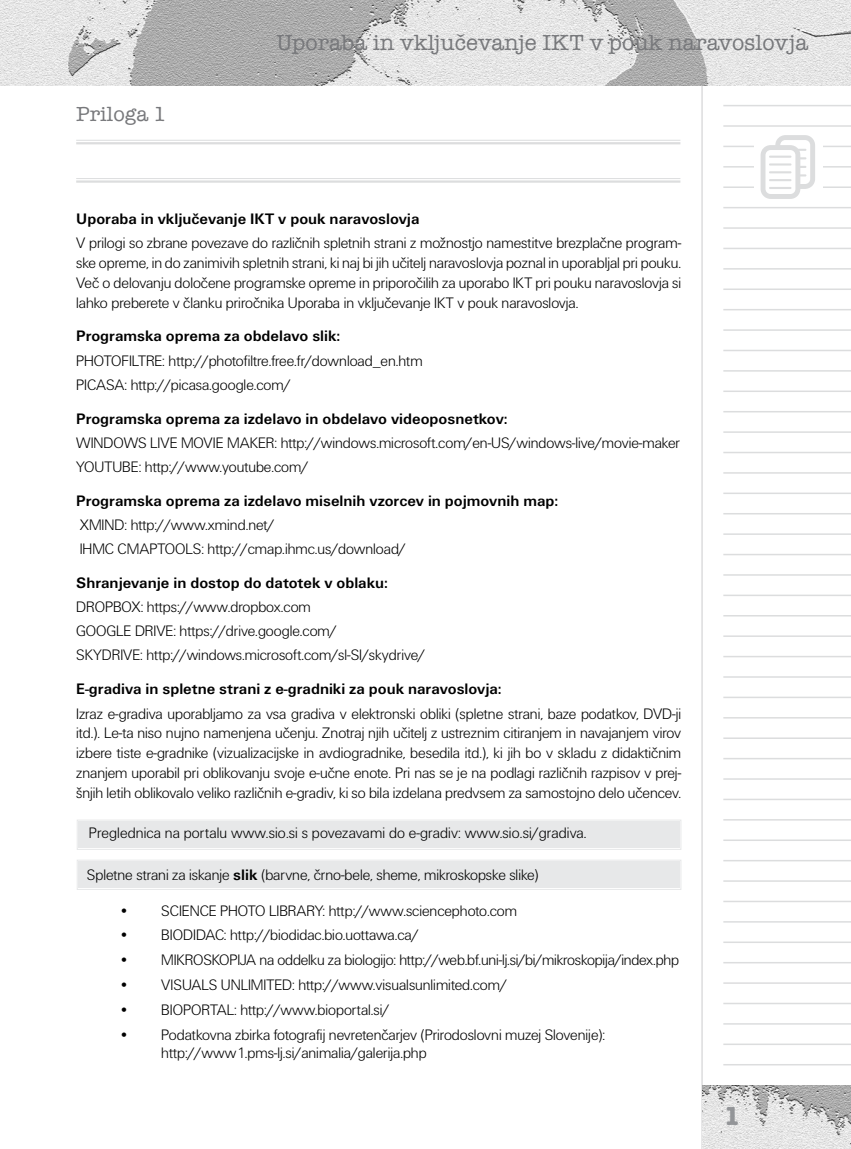
<style>
.page{position:relative;width:851px;height:1149px;background:#fff}
.page>*{position:absolute;margin:0;border:0;box-sizing:border-box;transform-origin:0 0}
.t1{font:700 27px "American Typ Itc DEE";color:#939598}
.t2{font:500 22.5px "American Typ Itc DEE";color:#77787b}
.t3{font:500 21px "American Typ Itc DEE";color:#77787b}
.t4{font:15.75px/20px "Unitus DEE Ligh";color:#000}
.t5{font:700 15.75px "Unitus TEE";color:#000}
.s1{font-family:"Unitus TEE";font-weight:700}
</style>
<div class="page">
<svg style="left:701px;top:85px;width:149px;height:1063px"></svg>
<hr style="left:723px;top:125px;width:127px;height:2px;background:#dcddde">
<hr style="left:723px;top:146px;width:127px;height:1px;background:#dcddde">
<hr style="left:723px;top:166px;width:127px;height:1px;background:#dcddde">
<hr style="left:723px;top:186px;width:127px;height:2px;background:#dcddde">
<hr style="left:723px;top:207px;width:127px;height:1px;background:#dcddde">
<div style="left:754px;top:133px;width:68px;height:68px;background:#fff"></div>
<img style="left:702px;top:1084px;width:148px;height:64px">
<hr style="left:723px;top:105px;width:127px;height:1px;background:#dcddde">
<hr style="left:723px;top:227px;width:127px;height:2px;background:#dcddde">
<hr style="left:723px;top:247px;width:127px;height:2px;background:#dcddde">
<hr style="left:723px;top:268px;width:127px;height:1px;background:#dcddde">
<hr style="left:723px;top:288px;width:127px;height:2px;background:#dcddde">
<hr style="left:723px;top:309px;width:127px;height:1px;background:#dcddde">
<hr style="left:723px;top:329px;width:127px;height:2px;background:#dcddde">
<hr style="left:723px;top:349px;width:127px;height:2px;background:#dcddde">
<hr style="left:723px;top:370px;width:127px;height:1px;background:#dcddde">
<hr style="left:723px;top:390px;width:127px;height:2px;background:#dcddde">
<hr style="left:723px;top:411px;width:127px;height:1px;background:#dcddde">
<hr style="left:723px;top:431px;width:127px;height:2px;background:#dcddde">
<hr style="left:723px;top:451px;width:127px;height:2px;background:#dcddde">
<hr style="left:723px;top:472px;width:127px;height:1px;background:#dcddde">
<hr style="left:723px;top:492px;width:127px;height:2px;background:#dcddde">
<hr style="left:723px;top:513px;width:127px;height:1px;background:#dcddde">
<hr style="left:723px;top:533px;width:127px;height:1px;background:#dcddde">
<hr style="left:723px;top:553px;width:127px;height:2px;background:#dcddde">
<hr style="left:723px;top:574px;width:127px;height:1px;background:#dcddde">
<hr style="left:723px;top:594px;width:127px;height:2px;background:#dcddde">
<hr style="left:723px;top:615px;width:127px;height:1px;background:#dcddde">
<hr style="left:723px;top:635px;width:127px;height:1px;background:#dcddde">
<hr style="left:723px;top:655px;width:127px;height:2px;background:#dcddde">
<hr style="left:723px;top:676px;width:127px;height:1px;background:#dcddde">
<hr style="left:723px;top:696px;width:127px;height:2px;background:#dcddde">
<hr style="left:723px;top:716px;width:127px;height:2px;background:#dcddde">
<hr style="left:723px;top:737px;width:127px;height:1px;background:#dcddde">
<hr style="left:723px;top:757px;width:127px;height:2px;background:#dcddde">
<hr style="left:723px;top:778px;width:127px;height:1px;background:#dcddde">
<hr style="left:723px;top:798px;width:127px;height:2px;background:#dcddde">
<hr style="left:723px;top:818px;width:127px;height:2px;background:#dcddde">
<hr style="left:723px;top:839px;width:127px;height:1px;background:#dcddde">
<hr style="left:723px;top:859px;width:127px;height:2px;background:#dcddde">
<hr style="left:723px;top:880px;width:127px;height:1px;background:#dcddde">
<hr style="left:723px;top:900px;width:127px;height:1px;background:#dcddde">
<hr style="left:723px;top:920px;width:127px;height:2px;background:#dcddde">
<hr style="left:723px;top:941px;width:127px;height:1px;background:#dcddde">
<hr style="left:723px;top:961px;width:127px;height:2px;background:#dcddde">
<hr style="left:723px;top:982px;width:127px;height:1px;background:#dcddde">
<hr style="left:723px;top:1002px;width:127px;height:1px;background:#dcddde">
<hr style="left:723px;top:1022px;width:127px;height:2px;background:#dcddde">
<hr style="left:723px;top:1043px;width:127px;height:1px;background:#dcddde">
<hr style="left:723px;top:1063px;width:127px;height:2px;background:#dcddde">
<img style="left:0;top:0;width:850px;height:85px">
<svg style="left:760px;top:135px;width:55px;height:64px"></svg>
<hr style="left:768px;top:155px;width:23px;height:3px;background:#dcddde">
<hr style="left:768px;top:163px;width:23px;height:2px;background:#dcddde">
<hr style="left:768px;top:171px;width:23px;height:2px;background:#dcddde">
<hr style="left:768px;top:179px;width:23px;height:2px;background:#dcddde">
<hr style="left:768px;top:187px;width:23px;height:2px;background:#dcddde">
<svg style="left:77px;top:820px;width:604px;height:29px;background:#e8e9ea"></svg>
<div style="left:79px;top:822px;width:599px;height:24px;border:1px solid #e7e8e9"></div>
<div style="left:77px;top:860px;width:604px;height:29px;background:#e7e8e9"></div>
<div style="left:79px;top:862px;width:599px;height:24px;border:1px solid #e7e8e9"></div>
<hr style="left:76px;top:140px;width:604px;height:1px;background:#dcddde">
<hr style="left:76px;top:142px;width:604px;height:2px;background:#dcddde">
<hr style="left:76px;top:178px;width:604px;height:1px;background:#dcddde">
<hr style="left:76px;top:180px;width:604px;height:3px;background:#dcddde">
<h3 class="t3" style="left:76px;top:103px;width:92px">Priloga 1</h3>
<h2 class="t2" style="left:276px;top:30px;width:533px">Uporaba in vključevanje IKT v pouk naravoslovja</h2>
<p class="t5" style="left:76px;top:209px;width:345px">Uporaba in vključevanje IKT v pouk naravoslovja</p>
<p class="t4" style="left:76px;top:233px;width:606px;text-align:justify">V prilogi so zbrane povezave do različnih spletnih strani z možnostjo namestitve brezplačne program&shy;ske opreme, in do zanimivih spletnih strani, ki naj bi jih učitelj naravoslovja poznal in uporabljal pri pouku.<br>Več o delovanju določene programske opreme in priporočilih za uporabo IKT pri pouku naravoslovja si lahko preberete v članku priročnika Uporaba in vključevanje IKT v pouk naravoslovja.</p>
<p class="t5" style="left:76px;top:327px;width:265px">Programska oprema za obdelavo slik:</p>
<p class="t4" style="left:76px;top:348px;width:348px;line-height:24.2px">PHOTOFILTRE: http://photofiltre.free.fr/download_en.htm<br>PICASA: http://picasa.google.com/</p>
<p class="t5" style="left:76px;top:409px;width:433px">Programska oprema za izdelavo in obdelavo videoposnetkov:</p>
<p class="t4" style="left:76px;top:430px;width:605px;line-height:24.2px">WINDOWS LIVE MOVIE MAKER: http://windows.microsoft.com/en-US/windows-live/movie-maker<br>YOUTUBE: http://www.youtube.com/</p>
<p class="t5" style="left:76px;top:491px;width:483px">Programska oprema za izdelavo miselnih vzorcev in pojmovnih map:</p>
<p class="t4" style="left:80px;top:513px;width:327px;line-height:24.2px">XMIND: http://www.xmind.net/<br>IHMC CMAPTOOLS: http://cmap.ihmc.us/download/</p>
<p class="t5" style="left:76px;top:573px;width:313px">Shranjevanje in dostop do datotek v oblaku:</p>
<p class="t4" style="left:76px;top:595px;width:350px;line-height:24.2px">DROPBOX: https://www.dropbox.com<br>GOOGLE DRIVE: https://drive.google.com/<br>SKYDRIVE: http://windows.microsoft.com/sl-SI/skydrive/</p>
<p class="t5" style="left:76px;top:680px;width:427px">E-gradiva in spletne strani z e-gradniki za pouk naravoslovja:</p>
<p class="t4" style="left:76px;top:703px;width:606px;text-align:justify">Izraz e-gradiva uporabljamo za vsa gradiva v elektronski obliki (spletne strani, baze podatkov, DVD-ji itd.). Le-ta niso nujno namenjena učenju. Znotraj njih učitelj z ustreznim citiranjem in navajanjem virov izbere tiste e-gradnike (vizualizacijske in avdiogradnike, besedila itd.), ki jih bo v skladu z didaktičnim znanjem uporabil pri oblikovanju svoje e-učne enote. Pri nas se je na podlagi različnih razpisov v prej&shy;šnjih letih oblikovalo veliko različnih e-gradiv, ki so bila izdelana predvsem za samostojno delo učencev.</p>
<p class="t4" style="left:89px;top:822px;width:499px">Preglednica na portalu www.sio.si s povezavami do e-gradiv: www.sio.si/gradiva.</p>
<p class="t4" style="left:87px;top:865px;width:453px">Spletne strani za iskanje <span class="s1">slik</span> (barvne, črno-bele, sheme, mikroskopske slike)</p>
<p class="t4" style="left:119px;top:900px;width:400px">• SCIENCE PHOTO LIBRARY: http://www.sciencephoto.com</p>
<p class="t4" style="left:119px;top:925px;width:301px">• BIODIDAC: http://biodidac.bio.uottawa.ca/</p>
<p class="t4" style="left:119px;top:950px;width:561px">• MIKROSKOPIJA na oddelku za biologijo: http://web.bf.uni-lj.si/bi/mikroskopija/index.php</p>
<p class="t4" style="left:119px;top:974px;width:389px">• VISUALS UNLIMITED: http://www.visualsunlimited.com/</p>
<p class="t4" style="left:119px;top:999px;width:272px">• BIOPORTAL: http://www.bioportal.si/</p>
<p class="t4" style="left:161px;top:1025px;width:445px;line-height:18.5px;text-indent:-43px">• Podatkovna zbirka fotografij nevretenčarjev (Prirodoslovni muzej Slovenije): http://www1.pms-lj.si/animalia/galerija.php</p>
<h1 class="t1" style="left:723px;top:1099px;width:18px">1</h1>
</div>
